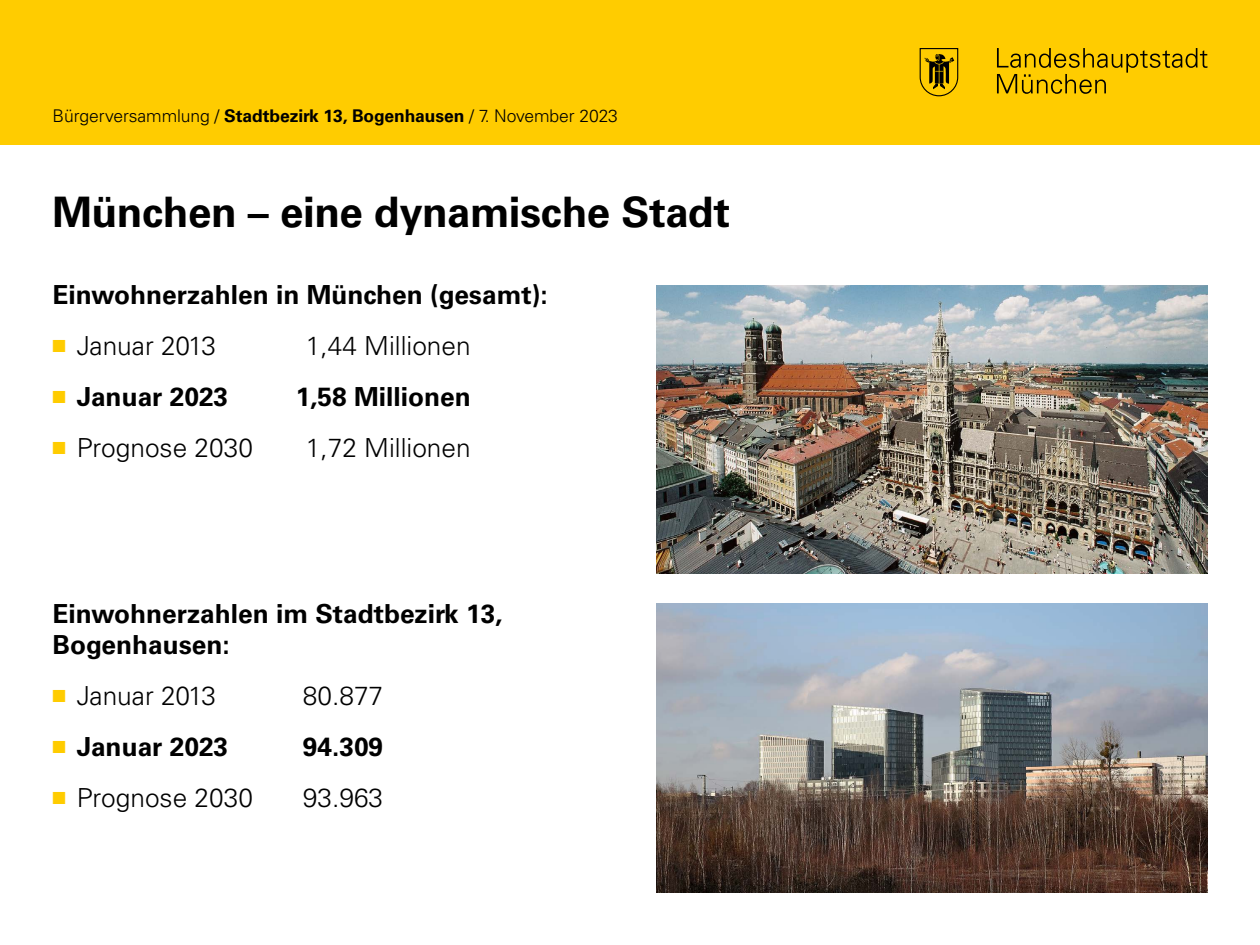
<style>
.page{position:relative;width:1260px;height:945px;background:#fff}
.page>*{position:absolute;margin:0;border:0;box-sizing:border-box;transform-origin:0 0}
.H1_A{font:700 42px "Univers LT Std";letter-spacing:-.01em;color:#000}
.P_Copy_light_Liste_A{font:300 26.25px "Univers LT Std";color:#000}
.P_Copy_bold_A{font:700 26.25px/31.5px "Univers LT Std";color:#000}
.P_Copy_Liste_bold_A{font:700 26.25px "Univers LT Std";color:#000}
.t1{font:300 17.5px "Univers LT Std";letter-spacing:-.005em;color:#000}
.s1{font-weight:700}
.s2{color:#fc0}
</style>
<div class="page">
<div style="left:0;top:0;width:1260px;height:144px;background:#fc0"></div>
<svg style="left:997px;top:48px;width:211px;height:46px"></svg>
<svg style="left:919px;top:48px;width:40px;height:49px"></svg>
<img style="left:656px;top:285px;width:552px;height:289px">
<img style="left:656px;top:604px;width:552px;height:288px">
<p class="t1" style="left:52px;top:105px;width:567px">Bürgerversammlung / <span class="s1">Stadtbezirk 13, Bogenhausen</span> / 7. November 2023</p>
<h1 class="H1_A" style="left:52px;top:188px;width:679px">München – eine dynamische Stadt</h1>
<p class="P_Copy_bold_A" style="left:52px;top:279px;width:497px">Einwohnerzahlen in München (gesamt):</p>
<p class="P_Copy_light_Liste_A" style="left:52px;top:330px;width:165px"><span class="s2">■</span> Januar 2013</p>
<p class="P_Copy_light_Liste_A" style="left:306px;top:330px;width:166px">1,44 Millionen</p>
<p class="P_Copy_Liste_bold_A" style="left:52px;top:381px;width:177px"><span class="s2">■</span> Januar 2023</p>
<p class="P_Copy_Liste_bold_A" style="left:296px;top:381px;width:177px">1,58 Millionen</p>
<p class="P_Copy_light_Liste_A" style="left:52px;top:431px;width:202px"><span class="s2">■</span> Prognose 2030</p>
<p class="P_Copy_light_Liste_A" style="left:306px;top:431px;width:166px">1,72 Millionen</p>
<p class="P_Copy_bold_A" style="left:52px;top:598px;width:452px">Einwohnerzahlen im Stadtbezirk 13,<br>Bogenhausen:</p>
<p class="P_Copy_light_Liste_A" style="left:52px;top:680px;width:165px"><span class="s2">■</span> Januar 2013</p>
<p class="P_Copy_light_Liste_A" style="left:303px;top:680px;width:82px">80.877</p>
<p class="P_Copy_Liste_bold_A" style="left:52px;top:731px;width:177px"><span class="s2">■</span> Januar 2023</p>
<p class="P_Copy_Liste_bold_A" style="left:303px;top:731px;width:82px">94.309</p>
<p class="P_Copy_light_Liste_A" style="left:52px;top:781px;width:202px"><span class="s2">■</span> Prognose 2030</p>
<p class="P_Copy_light_Liste_A" style="left:303px;top:781px;width:82px">93.963</p>
</div>
